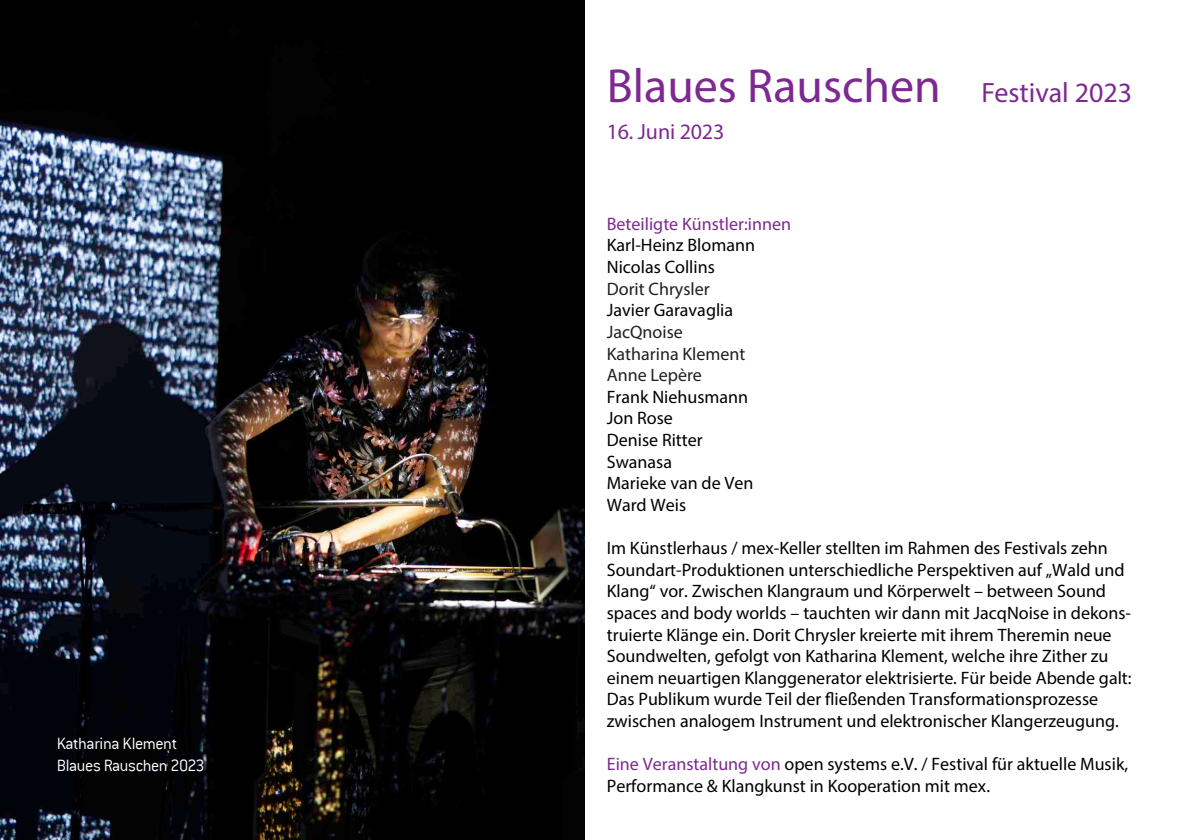
<style>
.page{position:relative;width:1191px;height:840px;background:#fff}
.page>*{position:absolute;margin:0;border:0;box-sizing:border-box;transform-origin:0 0}
.t1{font:48px "Myriad Pro";color:#7d2991}
.t2{font:22px "Myriad Pro";letter-spacing:-.01em;color:#7d2991}
.t3{font:18px/21.6px "Myriad Pro";color:#000}
.t4{font:300 18px/21.6px "Conduit ITC";letter-spacing:-.025em;color:#fff}
.t5{font:18px/21.6px "Myriad Pro";color:#231f20}
.t6{font:18px "Myriad Pro";color:#7d2991}
.s1{font-size:28px}
.s2{color:#7d2991}
</style>
<div class="page">
<img style="left:0;top:0;width:584px;height:839px">
<p class="t4" style="left:57px;top:732px;width:149px">Katharina Klement<br>Blaues Rauschen 2023</p>
<p class="t4" style="left:57px;top:755px;width:122px">Katharin Klement</p>
<h1 class="t1" style="left:607px;top:56px;width:527px">Blaues Rauschen <span class="s1">Festival 2023</span></h1>
<p class="t2" style="left:607px;top:118px;width:119px">16. Juni 2023</p>
<p class="t6" style="left:607px;top:212px;width:186px">Beteiligte Künstler:innen</p>
<p class="t3" style="left:607px;top:234px;width:150px">Karl-Heinz Blomann<br>Nicolas Collins</p>
<p class="t5" style="left:607px;top:277px;width:104px">Dorit Chrysler</p>
<p class="t3" style="left:607px;top:299px;width:128px">Javier Garavaglia</p>
<p class="t5" style="left:607px;top:320px;width:140px">JacQnoise<br>Katharina Klement<br>Anne Lepère</p>
<p class="t3" style="left:607px;top:385px;width:148px">Frank Niehusmann<br>Jon Rose<br>Denise Ritter<br>Swanasa<br>Marieke van de Ven<br>Ward Weis</p>
<p class="t3" style="left:607px;top:536px;width:526px">Im Künstlerhaus / mex-Keller stellten im Rahmen des Festivals zehn Soundart-Produktionen unterschiedliche Perspektiven auf „Wald und Klang“ vor. Zwischen Klangraum und Körperwelt – between Sound spaces and body worlds – tauchten wir dann mit JacqNoise in dekons&shy;truierte Klänge ein. Dorit Chrysler kreierte mit ihrem Theremin neue Soundwelten, gefolgt von Katharina Klement, welche ihre Zither zu einem neuartigen Klanggenerator elektrisierte. Für beide Abende galt:<br>Das Publikum wurde Teil der fließenden Transformationsprozesse zwischen analogem Instrument und elektronischer Klangerzeugung.</p>
<p class="t3" style="left:607px;top:752px;width:523px"><span class="s2">Eine Veranstaltung von</span> open systems e.V. / Festival für aktuelle Musik,<br>Performance &amp; Klangkunst in Kooperation mit mex.</p>
</div>
